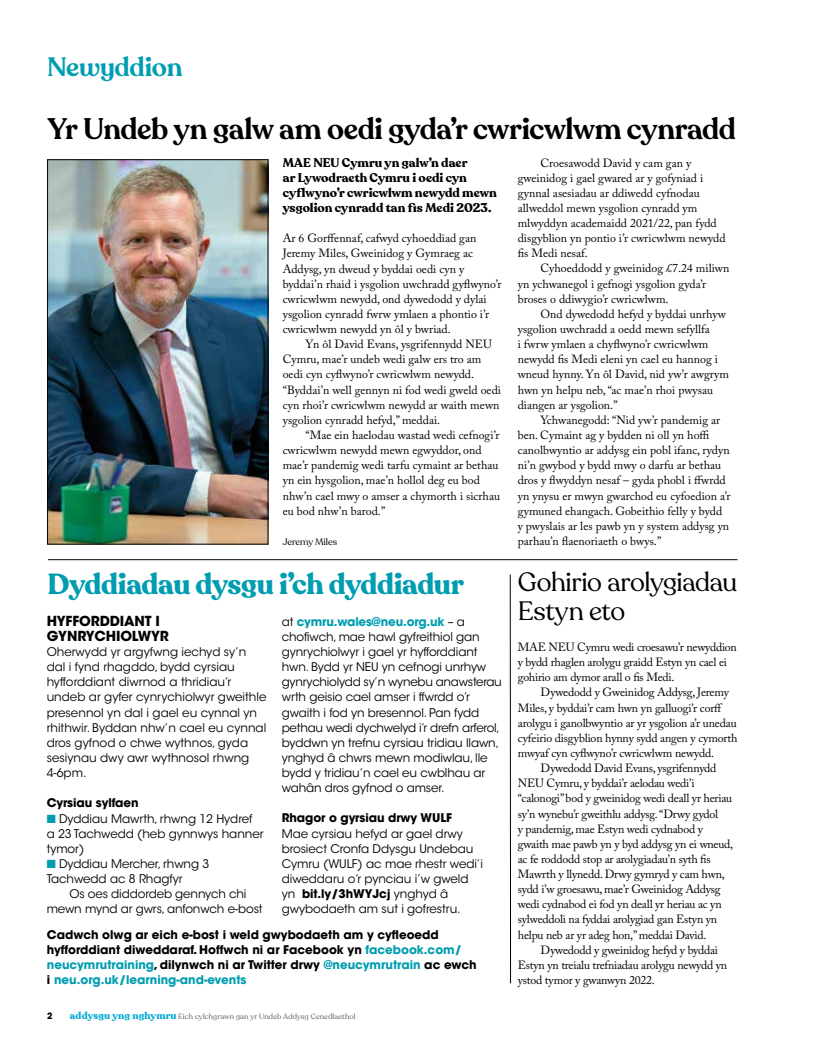
<style>
.page{position:relative;width:815px;height:1053px;background:#fff}
.page>*{position:absolute;margin:0;border:0;box-sizing:border-box;transform-origin:0 0}
.t1{font:600 29.38px "Recoleta";letter-spacing:-.015em;color:#000}
.t2{font:700 28.75px "Recoleta";letter-spacing:-.015em;color:#009db1}
.t3{font:26.25px/28.8px "Recoleta";letter-spacing:-.015em;color:#000}
.t4{font:600 26.25px "Recoleta Alt";letter-spacing:-.01em;color:#009db1}
.t5{font:700 13.75px/15.1px "ITC Avant Garde Std";letter-spacing:-.01em;color:#000}
.t6{font:700 12.5px/15.1px "Recoleta";letter-spacing:.005em;color:#000}
.t7{font:11.88px/15.1px "Adobe Caslon Pro";color:#000}
.t8{font:11.88px/15.1px "ITC Avant Garde Std";letter-spacing:-.005em;color:#000}
.t9{font:11.88px/15.1px "Adobe Caslon Pro";letter-spacing:-.02em;color:#000}
.t10{font:700 11.88px/15.1px "ITC Avant Garde Std";color:#000}
.t11{font:9.38px "Recoleta";color:#000}
.t12{font:700 8.75px "ITC Avant Garde Std";color:#000}
.t13{font:7.5px "Recoleta";letter-spacing:.02em;color:#605f60}
.s1{color:#009db1}
.s2{font-weight:700;color:#009db1}
.s3{font-weight:700}
.s4{font-weight:700;font-size:10px;color:#00a8d7}
</style>
<div class="page">
<img style="left:49px;top:161px;width:217px;height:381px">
<div style="left:47px;top:159px;width:221px;height:385px;border:1px solid #000"></div>
<hr style="left:48px;top:559px;width:689px;height:1px;background:#000">
<hr style="left:510px;top:574px;width:1px;height:409px;background:#000">
<h3 class="t4" style="left:47px;top:50px;width:137px">Newyddion</h3>
<h1 class="t1" style="left:48px;top:110px;width:690px">Yr Undeb yn galw am oedi gyda’r cwricwlwm cynradd</h1>
<p class="t6" style="left:283px;top:155px;width:216px">MAE NEU Cymru yn galw’n daer<br>ar Lywodraeth Cymru i oedi cyn cyflwyno’r cwricwlwm newydd mewn ysgolion cynradd tan fis Medi 2023.</p>
<p class="t7" style="left:283px;top:230px;width:220px">Ar 6 Gorffennaf, cafwyd cyhoeddiad gan Jeremy Miles, Gweinidog y Gymraeg ac Addysg, yn dweud y byddai oedi cyn y byddai’n rhaid i ysgolion uwchradd gyflwyno’r cwricwlwm newydd, ond dywedodd y dylai ysgolion cynradd fwrw ymlaen a phontio i’r cwricwlwm newydd yn ôl y bwriad.</p>
<p class="t7" style="left:283px;top:336px;width:220px;text-indent:23px">Yn ôl David Evans, ysgrifennydd NEU Cymru, mae’r undeb wedi galw ers tro am oedi cyn cyflwyno’r cwricwlwm newydd. “Byddai’n well gennyn ni fod wedi gweld oedi cyn rhoi’r cwricwlwm newydd ar waith mewn ysgolion cynradd hefyd,” meddai.</p>
<p class="t7" style="left:283px;top:427px;width:219px;text-indent:23px">“Mae ein haelodau wastad wedi cefnogi’r cwricwlwm newydd mewn egwyddor, ond mae’r pandemig wedi tarfu cymaint ar bethau yn ein hysgolion, mae’n hollol deg eu bod nhw’n cael mwy o amser a chymorth i sicrhau eu bod nhw’n barod.”</p>
<p class="t7" style="left:518px;top:155px;width:209px;text-indent:23px">Croesawodd David y cam gan y gweinidog i gael gwared ar y gofyniad i gynnal asesiadau ar ddiwedd cyfnodau allweddol mewn ysgolion cynradd ym mlwyddyn academaidd 2021/22, pan fydd disgyblion yn pontio i’r cwricwlwm newydd fis Medi nesaf.</p>
<p class="t7" style="left:518px;top:261px;width:213px;text-indent:23px">Cyhoeddodd y gweinidog £7.24 miliwn yn ychwanegol i gefnogi ysgolion gyda’r broses o ddiwygio’r cwricwlwm.</p>
<p class="t7" style="left:518px;top:306px;width:213px;text-indent:23px">Ond dywedodd hefyd y byddai unrhyw ysgolion uwchradd a oedd mewn sefyllfa<br>i fwrw ymlaen a chyflwyno’r cwricwlwm newydd fis Medi eleni yn cael eu hannog i wneud hynny. Yn ôl David, nid yw’r awgrym hwn yn helpu neb, “ac mae’n rhoi pwysau diangen ar ysgolion.”</p>
<p class="t7" style="left:518px;top:412px;width:214px;text-indent:23px">Ychwanegodd: “Nid yw’r pandemig ar ben. Cymaint ag y bydden ni oll yn hoffi canolbwyntio ar addysg ein pobl ifanc, rydyn ni’n gwybod y bydd mwy o darfu ar bethau dros y flwyddyn nesaf – gyda phobl i ffwrdd yn ynysu er mwyn gwarchod eu cyfoedion a’r gymuned ehangach. Gobeithio felly y bydd<br>y pwyslais ar les pawb yn y system addysg yn</p>
<p class="t11" style="left:283px;top:536px;width:56px">Jeremy Miles</p>
<p class="t7" style="left:518px;top:533px;width:145px">parhau’n flaenoriaeth o bwys.”</p>
<h3 class="t3" style="left:518px;top:568px;width:221px">Gohirio arolygiadau<br>Estyn eto</h3>
<p class="t9" style="left:518px;top:639px;width:220px">MAE NEU Cymru wedi croesawu’r newyddion y bydd rhaglen arolygu graidd Estyn yn cael ei gohirio am dymor arall o fis Medi.</p>
<p class="t7" style="left:541px;top:684px;width:190px">Dywedodd y Gweinidog Addysg, Jeremy</p>
<p class="t7" style="left:518px;top:699px;width:206px">Miles, y byddai’r cam hwn yn galluogi’r corff</p>
<p class="t7" style="left:518px;top:715px;width:220px">arolygu i ganolbwyntio ar yr ysgolion a’r unedau</p>
<p class="t7" style="left:518px;top:730px;width:221px">cyfeirio disgyblion hynny sydd angen y cymorth</p>
<p class="t7" style="left:518px;top:745px;width:198px">mwyaf cyn cyflwyno’r cwricwlwm newydd.</p>
<p class="t9" style="left:541px;top:760px;width:177px">Dywedodd David Evans, ysgrifennydd</p>
<p class="t9" style="left:518px;top:775px;width:178px">NEU Cymru, y byddai’r aelodau wedi’i</p>
<p class="t9" style="left:518px;top:790px;width:216px">“calonogi” bod y gweinidog wedi deall yr heriau</p>
<p class="t9" style="left:518px;top:805px;width:202px">sy’n wynebu’r gweithlu addysg. “Drwy gydol</p>
<p class="t9" style="left:518px;top:820px;width:187px">y pandemig, mae Estyn wedi cydnabod y</p>
<p class="t9" style="left:518px;top:836px;width:217px">gwaith mae pawb yn y byd addysg yn ei wneud,</p>
<p class="t9" style="left:518px;top:851px;width:194px">ac fe roddodd stop ar arolygiadau’n syth fis</p>
<p class="t9" style="left:518px;top:866px;width:208px">Mawrth y llynedd. Drwy gymryd y cam hwn,</p>
<p class="t9" style="left:518px;top:881px;width:204px">sydd i’w groesawu, mae’r Gweinidog Addysg</p>
<p class="t9" style="left:518px;top:896px;width:205px">wedi cydnabod ei fod yn deall yr heriau ac yn</p>
<p class="t9" style="left:518px;top:911px;width:201px">sylweddoli na fyddai arolygiad gan Estyn yn</p>
<p class="t9" style="left:518px;top:926px;width:190px">helpu neb ar yr adeg hon,” meddai David.</p>
<p class="t9" style="left:541px;top:942px;width:179px">Dywedodd y gweinidog hefyd y byddai</p>
<p class="t9" style="left:518px;top:957px;width:211px">Estyn yn treialu trefniadau arolygu newydd yn</p>
<p class="t9" style="left:518px;top:972px;width:139px">ystod tymor y gwanwyn 2022.</p>
<h2 class="t2" style="left:48px;top:566px;width:418px">Dyddiadau dysgu i’ch dyddiadur</h2>
<p class="t5" style="left:47px;top:613px;width:124px">HYFFORDDIANT I<br>GYNRYCHIOLWYR</p>
<p class="t8" style="left:47px;top:644px;width:221px">Oherwydd yr argyfwng iechyd sy’n dal i fynd rhagddo, bydd cyrsiau hyfforddiant diwrnod a thridiau’r undeb ar gyfer cynrychiolwyr gweithle presennol yn dal i gael eu cynnal yn rhithwir. Byddan nhw’n cael eu cynnal dros gyfnod o chwe wythnos, gyda sesiynau dwy awr wythnosol rhwng<br>4-6pm.</p>
<p class="t10" style="left:47px;top:795px;width:94px">Cyrsiau sylfaen</p>
<p class="t8" style="left:47px;top:810px;width:218px"><span class="s1">■</span> Dyddiau Mawrth, rhwng 12 Hydref<br>a 23 Tachwedd (heb gynnwys hanner tymor)</p>
<p class="t8" style="left:47px;top:856px;width:164px"><span class="s1">■</span> Dyddiau Mercher, rhwng 3<br>Tachwedd ac 8 Rhagfyr</p>
<p class="t8" style="left:47px;top:886px;width:217px;text-align:center">Os oes diddordeb gennych chi<br>mewn mynd ar gwrs, anfonwch e-bost</p>
<p class="t8" style="left:282px;top:614px;width:222px">at <span class="s2">cymru.wales@neu.org.uk</span> – a chofiwch, mae hawl gyfreithiol gan gynrychiolwyr i gael yr hyfforddiant hwn. Bydd yr NEU yn cefnogi unrhyw gynrychiolydd sy’n wynebu anawsterau wrth geisio cael amser i ffwrdd o’r gwaith i fod yn bresennol. Pan fydd pethau wedi dychwelyd i’r drefn arferol, byddwn yn trefnu cyrsiau tridiau llawn, ynghyd â chwrs mewn modiwlau, lle bydd y tridiau’n cael eu cwblhau ar wahân dros gyfnod o amser.</p>
<p class="t10" style="left:282px;top:810px;width:172px">Rhagor o gyrsiau drwy WULF</p>
<p class="t8" style="left:282px;top:825px;width:203px">Mae cyrsiau hefyd ar gael drwy brosiect Cronfa Ddysgu Undebau<br>Cymru (WULF) ac mae rhestr wedi’i diweddaru o’r pynciau i’w gweld yn <span class="s3">bit.ly/3hWYJcj</span> ynghyd â gwybodaeth am sut i gofrestru.</p>
<p class="t10" style="left:47px;top:926px;width:431px">Cadwch olwg ar eich e-bost i weld gwybodaeth am y cyfleoedd hyfforddiant diweddaraf. Hoffwch ni ar Facebook yn <span class="s1">facebook.com/ neucymrutraining</span>, dilynwch ni ar Twitter drwy <span class="s1">@neucymrutrain</span> ac ewch i <span class="s1">neu.org.uk/learning-and-events</span></p>
<p class="t12" style="left:47px;top:1010px;width:7px">2</p>
<p class="t13" style="left:70px;top:1011px;width:287px"><span class="s4">addysgu yng nghymru</span> Eich cylchgrawn gan yr Undeb Addysg Cenedlaethol</p>
</div>
